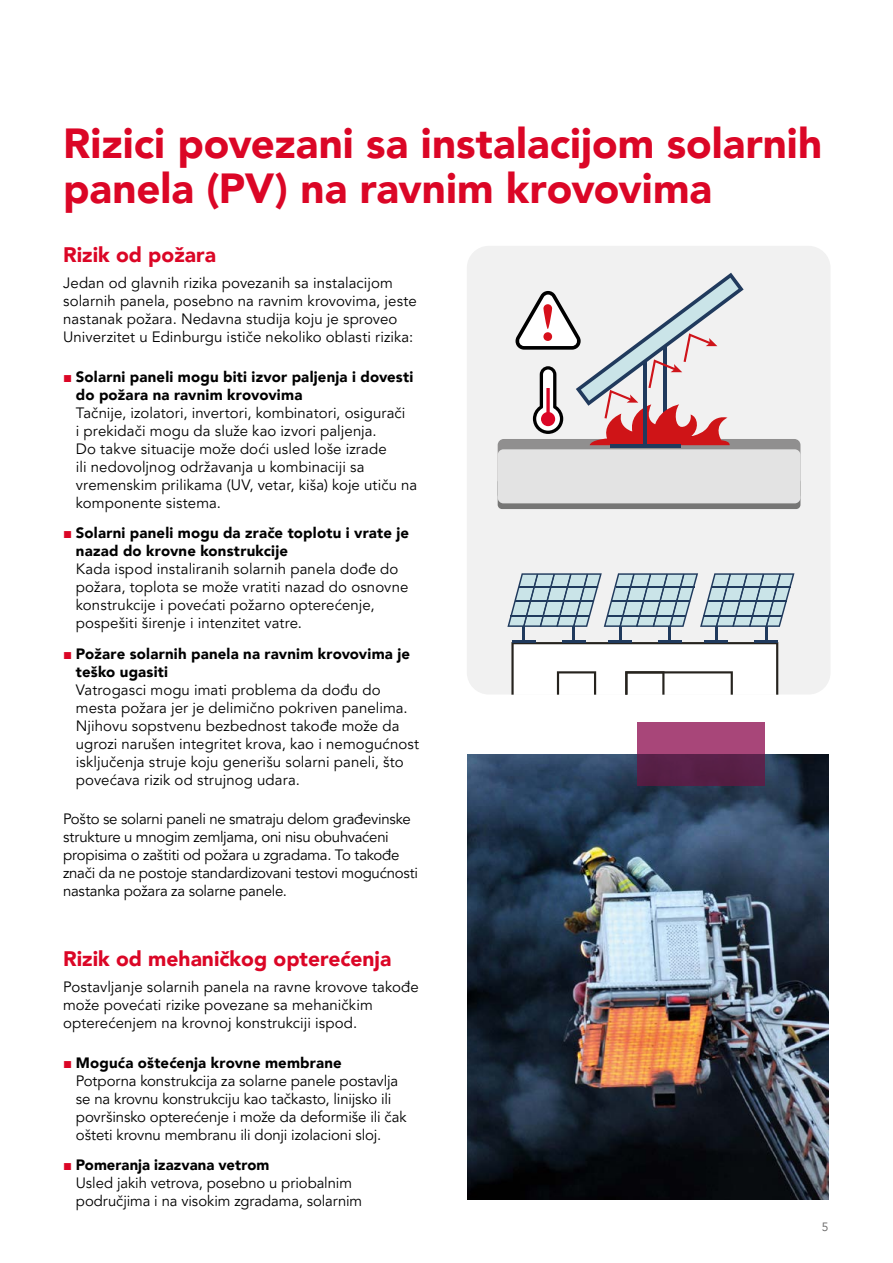
<style>
.page{position:relative;width:893px;height:1263px;background:#fff}
.page>*{position:absolute;margin:0;border:0;box-sizing:border-box;transform-origin:0 0}
.t1{font:900 42px/45.3px "Avenir LT Pro";color:#db0626}
.t2{font:900 21px "Avenir LT Pro";color:#db0626}
.t3{font:15px/18px "Avenir LT Pro";letter-spacing:.005em;color:#000}
.t4{font:15px/18px "Avenir LT Pro";letter-spacing:-.02em;color:#000}
.t5{font:900 15px/18px "Avenir LT Pro";letter-spacing:.015em;color:#000}
.t6{font:12px "Avenir LT Pro";color:#646363}
.s1{font-family:"Arial";font-weight:400;color:#db0626}
.s2{font-family:"Arial";color:#db0626}
.s3{font-weight:900}
</style>
<div class="page">
<div style="left:467px;top:246px;width:363px;height:448px;background:#f1f1f1;border-radius:22px"></div>
<div style="left:498px;top:439px;width:302px;height:62px;background:#908f8f;border-radius:6px"></div>
<div style="left:498px;top:478px;width:302px;height:31px;background:linear-gradient(to right,#767676,#767675);border-radius:4px"></div>
<div style="left:498px;top:449px;width:302px;height:54px;background:#e3e3e3;border-radius:6px"></div>
<hr style="left:610px;top:444px;width:71px;height:3px;background:#203a5d">
<svg style="left:511px;top:642px;width:267px;height:53px"></svg>
<hr style="left:572px;top:614px;width:3px;height:27px;background:#203a5d">
<hr style="left:523px;top:614px;width:2px;height:27px;background:#203a5d">
<hr style="left:512px;top:640px;width:23px;height:2px;background:#203a5d">
<hr style="left:562px;top:640px;width:23px;height:2px;background:#203a5d">
<hr style="left:669px;top:614px;width:2px;height:27px;background:#203a5d">
<hr style="left:619px;top:614px;width:2px;height:27px;background:#203a5d">
<hr style="left:608px;top:640px;width:24px;height:2px;background:#203a5d">
<hr style="left:658px;top:640px;width:24px;height:2px;background:#203a5d">
<hr style="left:765px;top:614px;width:2px;height:27px;background:#203a5d">
<hr style="left:715px;top:614px;width:2px;height:27px;background:#203a5d">
<svg style="left:507px;top:573px;width:287px;height:54px"></svg>
<hr style="left:712px;top:586px;width:79px;height:2px;background:#203a5d">
<hr style="left:708px;top:601px;width:78px;height:1px;background:#203a5d">
<hr style="left:705px;top:640px;width:23px;height:2px;background:#203a5d">
<hr style="left:755px;top:640px;width:23px;height:2px;background:#203a5d">
<svg style="left:515px;top:273px;width:229px;height:172px"></svg>
<img style="left:467px;top:754px;width:361px;height:446px">
<svg style="left:637px;top:723px;width:128px;height:63px;background:#7f325f"></svg>
<h1 class="t1" style="left:63px;top:121px;width:760px">Rizici povezani sa instalacijom solarnih panela (PV) na ravnim krovovima</h1>
<h2 class="t2" style="left:63px;top:242px;width:154px">Rizik od požara</h2>
<p class="t3" style="left:63px;top:274px;width:355px">Jedan od glavnih rizika povezanih sa instalacijom solarnih panela, posebno na ravnim krovovima, jeste nastanak požara. Nedavna studija koju je sproveo Univerzitet u Edinburgu ističe nekoliko oblasti rizika:</p>
<p class="t5" style="left:76px;top:367px;width:339px;text-indent:-13px"><span class="s1">■</span> Solarni paneli mogu biti izvor paljenja i dovesti do požara na ravnim krovovima</p>
<p class="t3" style="left:76px;top:404px;width:343px">Tačnije, izolatori, invertori, kombinatori, osigurači<br>i prekidači mogu da služe kao izvori paljenja.<br>Do takve situacije može doći usled loše izrade<br>ili nedovoljnog održavanja u kombinaciji sa vremenskim prilikama (UV, vetar, kiša) koje utiču na komponente sistema.</p>
<p class="t5" style="left:76px;top:524px;width:335px;text-indent:-13px"><span class="s1">■</span> Solarni paneli mogu da zrače toplotu i vrate je nazad do krovne konstrukcije</p>
<p class="t3" style="left:76px;top:560px;width:334px">Kada ispod instaliranih solarnih panela dođe do požara, toplota se može vratiti nazad do osnovne konstrukcije i povećati požarno opterećenje, pospešiti širenje i intenzitet vatre.</p>
<p class="t5" style="left:76px;top:645px;width:336px;text-indent:-13px"><span class="s1">■</span> Požare solarnih panela na ravnim krovovima je teško ugasiti</p>
<p class="t3" style="left:76px;top:681px;width:345px">Vatrogasci mogu imati problema da dođu do mesta požara jer je delimično pokriven panelima.<br>Njihovu sopstvenu bezbednost takođe može da ugrozi narušen integritet krova, kao i nemogućnost isključenja struje koju generišu solarni paneli, što povećava rizik od strujnog udara.</p>
<p class="t4" style="left:63px;top:810px;width:357px">Pošto se solarni paneli ne smatraju delom građevinske strukture u mnogim zemljama, oni nisu obuhvaćeni propisima o zaštiti od požara u zgradama. To takođe znači da ne postoje standardizovani testovi mogućnosti nastanka požara za solarne panele.</p>
<h2 class="t2" style="left:63px;top:946px;width:330px">Rizik od mehaničkog opterećenja</h2>
<p class="t3" style="left:63px;top:978px;width:357px">Postavljanje solarnih panela na ravne krovove takođe može povećati rizike povezane sa mehaničkim opterećenjem na krovnoj konstrukciji ispod.</p>
<p class="t3" style="left:76px;top:1054px;width:332px;text-indent:-13px"><span class="s2">■</span> <span class="s3">Moguća oštećenja krovne membrane<br></span>Potporna konstrukcija za solarne panele postavlja se na krovnu konstrukciju kao tačkasto, linijsko ili površinsko opterećenje i može da deformiše ili čak ošteti krovnu membranu ili donji izolacioni sloj.</p>
<p class="t3" style="left:76px;top:1156px;width:288px;text-indent:-13px"><span class="s2">■</span> <span class="s3">Pomeranja izazvana vetrom<br></span>Usled jakih vetrova, posebno u priobalnim područjima i na visokim zgradama, solarnim</p>
<p class="t6" style="left:822px;top:1220px;width:8px">5</p>
</div>
